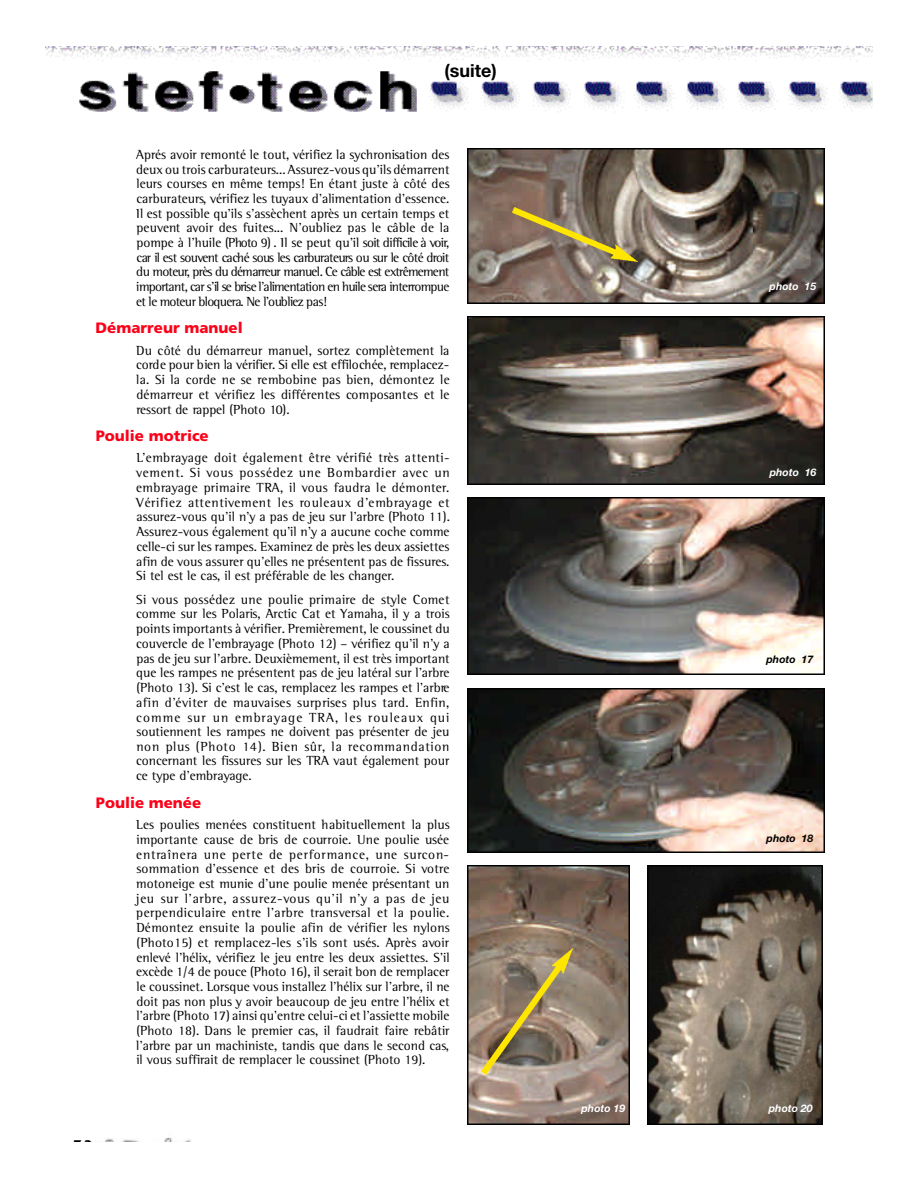
<style>
.page{position:relative;width:918px;height:1188px;background:#fff}
.page>*{position:absolute;margin:0;border:0;box-sizing:border-box;transform-origin:0 0}
.t1{font:700 18px "Helvetica Neue";color:#000}
.t2{font:900 18px "Tiepolo";color:#000}
.t3{font:900 15px "Frutiger";color:#fd0019}
.t4{font:13.5px/14.7px "Rotis Semi Serif";color:#000;text-align:justify}
.t5{font:italic 700 10.5px "Helvetica Neue";color:#fff}
.t6{font:italic 700 10.5px "Helvetica Neue";color:#000}
</style>
<div class="page">
<img style="left:45px;top:46px;width:828px;height:15px">
<img style="left:79px;top:71px;width:338px;height:41px">
<img style="left:430px;top:81px;width:443px;height:30px">
<img style="left:467px;top:149px;width:357px;height:155px">
<img style="left:467px;top:498px;width:357px;height:177px">
<img style="left:467px;top:317px;width:358px;height:167px">
<img style="left:467px;top:866px;width:162px;height:259px">
<img style="left:648px;top:866px;width:174px;height:259px">
<img style="left:467px;top:688px;width:357px;height:165px">
<img style="left:102px;top:1137px;width:89px;height:5px">
<img style="left:513px;top:207px;width:125px;height:54px">
<img style="left:481px;top:949px;width:91px;height:126px">
<h1 class="t1" style="left:444px;top:64px;width:54px">(suite)</h1>
<p class="t4" style="left:136px;top:148px;width:315px">Aprés avoir remonté le tout, vérifiez la sychronisation des deux ou trois carburateurs... Assurez-vous qu’ils démarrent leurs courses en même temps! En étant juste à côté des carburateurs, vérifiez les tuyaux d’alimentation d’essence.<br>Il est possible qu’ils s’assèchent après un certain temps et p e u vent avoir des fuites... N’oubliez pas le câble de la pompe à l’huile (Photo 9) . Il se peut qu’il soit difficile à vo i r, car il est souvent caché sous les carbura t e u rs ou sur le côté dro i t du moteur, près du démarreur manuel. Ce câble est extrêmement important, car s’il se brise l’alimentation en huile sera interro m p u e et le moteur bloquera. Ne l’oubliez pas!</p>
<p class="t3" style="left:96px;top:322px;width:149px">Démarreur manuel</p>
<p class="t4" style="left:136px;top:344px;width:315px">Du côté du démarreur manuel, sortez complètement la c o rde pour bien la vérifier. Si elle est effilochée, re m p l a c e z - la. Si la corde ne se rembobine pas bien, démontez le d é m a r reur et vérifiez les différentes composantes et le ressort de rappel (Photo 10 ) .</p>
<p class="t3" style="left:96px;top:430px;width:114px">Poulie motrice</p>
<p class="t4" style="left:136px;top:452px;width:315px">L’ e m b ra yage doit également être vérifié très attenti&shy;vement. Si vo us possédez une Bombardier avec un e m b ra yage primaire TRA, il vo us faudra le démonter.<br>Vérifiez attentivement les rouleaux d’embra yage et assurez-vous qu’il n’y a pas de jeu sur l’arbre (Photo 11).<br>Assurez-vous également qu’il n’y a aucune coche comme celle-ci sur les rampes. Examinez de près les deux assiettes afin de vous assurer qu’elles ne présentent pas de fissures.<br>Si tel est le cas, il est préférable de les changer.</p>
<p class="t4" style="left:136px;top:593px;width:315px">Si vo us possédez une poulie primaire de style Comet comme sur les Polaris, Arctic Cat et Yamaha, il y a trois points importants à vérifier. Premièrement, le coussinet du couvercle de l’embrayage (Photo 12) – vérifiez qu’il n’y a pas de jeu sur l’arbre. Deuxièmement, il est très important que les rampes ne présentent pas de jeu latéral sur l’arbre (Photo 13). Si c’est le cas, remplacez les rampes et l’arbre afin d’éviter de mauva ises surprises plus tard. Enfin, comme sur un embra yage TRA, les rouleaux qui soutiennent les rampes ne doivent pas présenter de jeu non plus (Photo 14). Bien sûr, la re c o m m a n d a t i o n concernant les fissures sur les TRA vaut également pour ce type d’embrayage.</p>
<p class="t3" style="left:96px;top:796px;width:107px">Poulie menée</p>
<p class="t4" style="left:136px;top:818px;width:315px">Les poulies menées constituent habituellement la plus importante cause de bris de courroie. Une poulie us é e e n t ra î n e ra une perte de performance, une surc o n&shy;sommation d’essence et des bris de courroie. Si vo t re motoneige est munie d’une poulie menée présentant un jeu sur l’arbre, assure z - vo us qu’il n’y a pas de jeu p e r p e n d i c u l a i re entre l’arbre tra ns ve rsal et la poulie.<br>Démontez ensuite la poulie afin de vérifier les nylons (Photo15) et remplacez-les s’ils sont us é s. Après avo i r enlevé l’hélix, vérifiez le jeu entre les deux assiettes. S’il excède 1/4 de pouce (Photo 16), il serait bon de remplacer le coussinet. Lorsque vous installez l’hélix sur l’arbre, il ne doit pas non plus y avoir beaucoup de jeu entre l’hélix et l’arbre (Photo 17) ainsi qu’entre celui-ci et l’assiette mobile (Photo 18). Dans le premier cas, il faudrait faire rebâtir l’arbre par un machiniste, tandis que dans le second cas, il vous suffirait de remplacer le coussinet (Photo 19).</p>
<h1 class="t2" style="left:71px;top:1138px;width:23px">72</h1>
<p class="t5" style="left:770px;top:282px;width:48px">photo 15</p>
<p class="t5" style="left:770px;top:468px;width:48px">photo 16</p>
<p class="t6" style="left:767px;top:656px;width:48px">photo 17</p>
<p class="t6" style="left:767px;top:834px;width:48px">photo 18</p>
<p class="t5" style="left:582px;top:1104px;width:45px">photo 19</p>
<p class="t5" style="left:769px;top:1104px;width:45px">photo 20</p>
</div>
